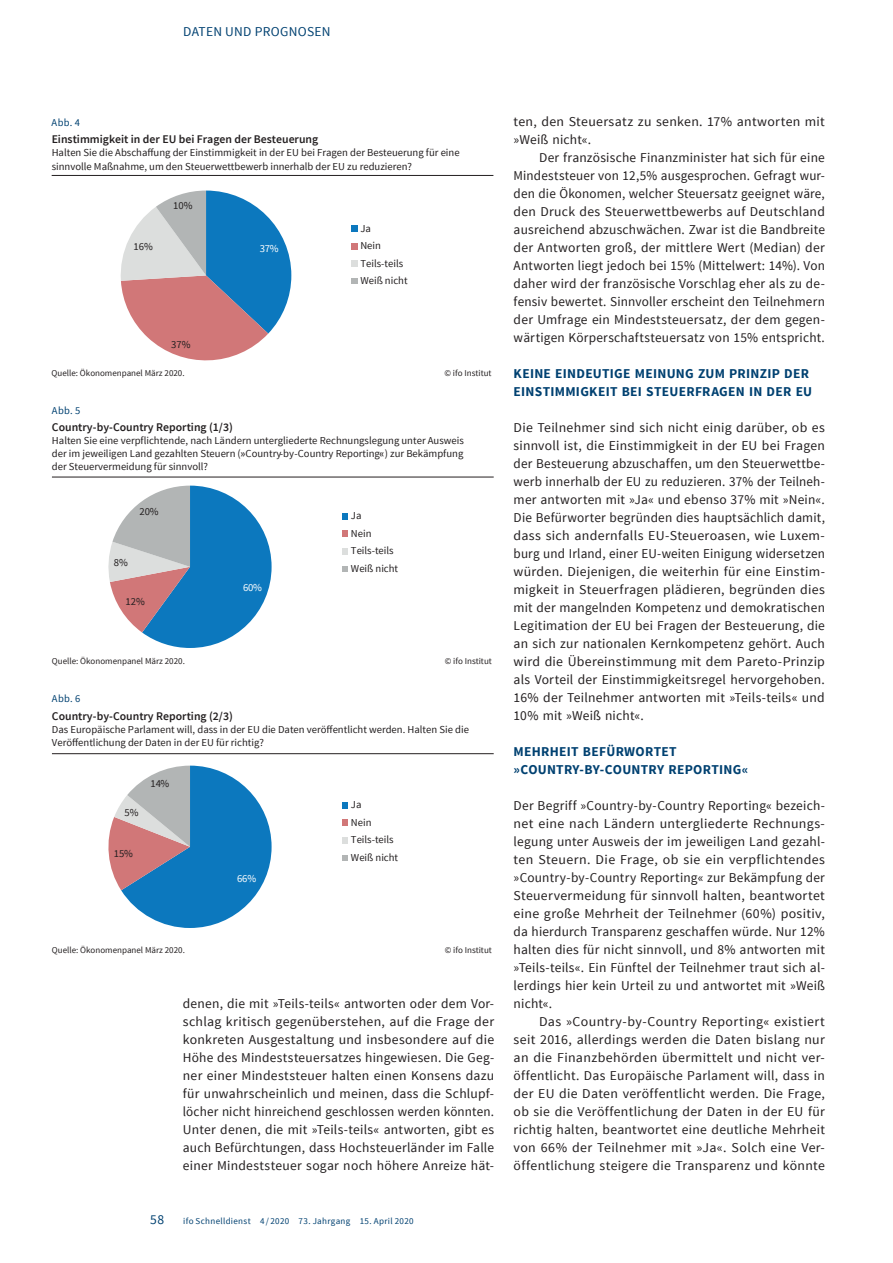
<style>
.page{position:relative;width:893px;height:1263px;background:#fff}
.page>*{position:absolute;margin:0;border:0;box-sizing:border-box;transform-origin:0 0}
.t1{font:13.5px/18px "Source Sans Pro";letter-spacing:.02em;color:#231f20;text-align:justify}
.t2{font:700 13.5px/18px "Source Sans Pro";letter-spacing:.02em;color:#004171}
.t3{font:13.5px "Source Sans Pro";letter-spacing:.02em;color:#004171}
.t4{font:600 11.7px "Source Sans Pro";color:#231f20}
.t5{font:10.65px/17.4px "Source Sans Pro";color:#231f20}
.t6{font:10.65px "Source Sans Pro";color:#fff}
.t7{font:10.5px "Source Sans Pro";letter-spacing:.03em;color:#004171}
.t8{font:9px "Source Sans Pro";color:#231f20}
.t9{font:9px "Source Sans Pro";letter-spacing:.035em;color:#004171}
.s1{font-family:"Calibri"}
</style>
<div class="page">
<svg style="left:120px;top:191px;width:171px;height:170px"></svg>
<svg style="left:352px;top:226px;width:6px;height:6px"></svg>
<svg style="left:352px;top:243px;width:6px;height:6px"></svg>
<div style="left:352px;top:260px;width:6px;height:7px;background:#dcdedd"></div>
<svg style="left:352px;top:278px;width:6px;height:6px"></svg>
<hr style="left:52px;top:175px;width:441px;height:1px;background:#231f20">
<svg style="left:108px;top:486px;width:164px;height:162px"></svg>
<svg style="left:342px;top:513px;width:6px;height:6px"></svg>
<svg style="left:342px;top:531px;width:6px;height:6px"></svg>
<svg style="left:342px;top:548px;width:6px;height:6px"></svg>
<svg style="left:342px;top:566px;width:6px;height:5px"></svg>
<hr style="left:52px;top:477px;width:442px;height:1px;background:#231f20">
<svg style="left:108px;top:766px;width:164px;height:162px"></svg>
<svg style="left:342px;top:802px;width:6px;height:6px"></svg>
<svg style="left:342px;top:820px;width:6px;height:6px"></svg>
<svg style="left:342px;top:837px;width:6px;height:6px"></svg>
<svg style="left:342px;top:855px;width:6px;height:5px"></svg>
<hr style="left:52px;top:753px;width:442px;height:1px;background:#231f20">
<p class="t3" style="left:183px;top:23px;width:149px">DATEN UND PROGNOSEN</p>
<p class="t7" style="left:52px;top:116px;width:30px">Abb. 4</p>
<p class="t4" style="left:52px;top:132px;width:268px">Einstimmigkeit in der EU bei Fragen der Besteuerung</p>
<p class="t5" style="left:52px;top:146px;width:409px;line-height:13.4px">Halten Sie die Abschaffung der Einstimmigkeit in der EU bei Fragen der Besteuerung für eine sinnvolle Maßnahme, um den Steuerwettbewerb innerhalb der EU zu reduzieren?</p>
<p class="t5" style="left:134px;top:238px;width:21px">16%</p>
<p class="t5" style="left:173px;top:197px;width:21px">10%</p>
<p class="t5" style="left:171px;top:336px;width:21px">37%</p>
<p class="t6" style="left:260px;top:241px;width:20px">37%</p>
<p class="t5" style="left:360px;top:219px;width:49px">Ja<br>Nein<br>Teils-teils<br>Weiß nicht</p>
<p class="t8" style="left:52px;top:368px;width:134px">Quelle: Ökonomenpanel März 2020.</p>
<p class="t8" style="left:444px;top:368px;width:49px">© ifo Institut</p>
<p class="t7" style="left:52px;top:404px;width:30px">Abb. 5</p>
<p class="t4" style="left:52px;top:419px;width:182px">Country-by-Country Reporting (1/3)</p>
<p class="t5" style="left:52px;top:434px;width:413px;line-height:13.2px;text-align:justify">Halten Sie eine verpflichtende, nach Ländern untergliederte Rechnungslegung unter Ausweis der im jeweiligen Land gezahlten Steuern (<span class="s1">»</span>Country-by-Country Reporting<span class="s1">«</span>) zur Bekämpfung der Steuervermeidung für sinnvoll?</p>
<p class="t5" style="left:140px;top:503px;width:20px">20%</p>
<p class="t5" style="left:114px;top:554px;width:16px">8%</p>
<p class="t5" style="left:126px;top:593px;width:21px">12%</p>
<p class="t6" style="left:243px;top:580px;width:20px">60%</p>
<p class="t5" style="left:351px;top:507px;width:49px">Ja<br>Nein<br>Teils-teils<br>Weiß nicht</p>
<p class="t8" style="left:52px;top:655px;width:134px">Quelle: Ökonomenpanel März 2020.</p>
<p class="t8" style="left:445px;top:655px;width:49px">© ifo Institut</p>
<p class="t7" style="left:52px;top:692px;width:30px">Abb. 6</p>
<p class="t4" style="left:52px;top:708px;width:182px">Country-by-Country Reporting (2/3)</p>
<p class="t5" style="left:52px;top:723px;width:418px;line-height:13.4px">Das Europäische Parlament will, dass in der EU die Daten veröffentlicht werden. Halten Sie die<br>Veröffentlichung der Daten in der EU für richtig?</p>
<p class="t5" style="left:125px;top:804px;width:16px">5%</p>
<p class="t5" style="left:150px;top:775px;width:20px">14%</p>
<p class="t5" style="left:114px;top:844px;width:21px">15%</p>
<p class="t6" style="left:237px;top:871px;width:20px">66%</p>
<p class="t5" style="left:351px;top:796px;width:49px">Ja<br>Nein<br>Teils-teils<br>Weiß nicht</p>
<p class="t8" style="left:52px;top:944px;width:134px">Quelle: Ökonomenpanel März 2020.</p>
<p class="t8" style="left:445px;top:944px;width:49px">© ifo Institut</p>
<p class="t1" style="left:183px;top:995px;width:313px">denen, die mit »Teils-teils« antworten oder dem Vor&shy;schlag kritisch gegenüberstehen, auf die Frage der konkreten Ausgestaltung und insbesondere auf die Höhe des Mindeststeuersatzes hingewiesen. Die Geg&shy;ner einer Mindeststeuer halten einen Konsens dazu für unwahrscheinlich und meinen, dass die Schlupf&shy;löcher nicht hinreichend geschlossen werden könnten.<br>Unter denen, die mit »Teils-teils« antworten, gibt es auch Befürchtungen, dass Hochsteuerländer im Falle einer Mindeststeuer sogar noch höhere Anreize hät-</p>
<p class="t3" style="left:150px;top:1211px;width:15px">58</p>
<p class="t9" style="left:183px;top:1215px;width:232px">ifo Schnelldienst 4 / 2020 73. Jahrgang 15. April 2020</p>
<p class="t1" style="left:514px;top:113px;width:313px">ten, den Steuersatz zu senken. 17% antworten mit »Weiß nicht«.</p>
<p class="t1" style="left:514px;top:149px;width:313px;text-indent:26px">Der französische Finanzminister hat sich für eine Mindeststeuer von 12,5% ausgesprochen. Gefragt wur&shy;den die Ökonomen, welcher Steuersatz geeignet wäre, den Druck des Steuerwettbewerbs auf Deutschland ausreichend abzuschwächen. Zwar ist die Bandbreite der Antworten groß, der mittlere Wert (Median) der Antworten liegt jedoch bei 15% (Mittelwert: 14%). Von daher wird der französische Vorschlag eher als zu de&shy;fensiv bewertet. Sinnvoller erscheint den Teilnehmern der Umfrage ein Mindeststeuersatz, der dem gegen&shy;wärtigen Körperschaftsteuersatz von 15% entspricht.</p>
<p class="t2" style="left:514px;top:365px;width:300px">KEINE EINDEUTIGE MEINUNG ZUM PRINZIP DER<br>EINSTIMMIGKEIT BEI STEUERFRAGEN IN DER EU</p>
<p class="t1" style="left:514px;top:419px;width:313px">Die Teilnehmer sind sich nicht einig darüber, ob es sinnvoll ist, die Einstimmigkeit in der EU bei Fragen der Besteuerung abzuschaffen, um den Steuerwettbe&shy;werb innerhalb der EU zu reduzieren. 37% der Teilneh&shy;mer antworten mit »Ja« und ebenso 37% mit »Nein«.<br>Die Befürworter begründen dies hauptsächlich damit, dass sich andernfalls EU-Steueroasen, wie Luxem&shy;burg und Irland, einer EU-weiten Einigung widersetzen würden. Diejenigen, die weiterhin für eine Einstim&shy;migkeit in Steuerfragen plädieren, begründen dies mit der mangelnden Kompetenz und demokratischen Legitimation der EU bei Fragen der Besteuerung, die an sich zur nationalen Kernkompetenz gehört. Auch wird die Übereinstimmung mit dem Pareto-Prinzip als Vorteil der Einstimmigkeitsregel hervorgehoben.<br>16% der Teilnehmer antworten mit »Teils-teils« und 10% mit »Weiß nicht«.</p>
<p class="t2" style="left:514px;top:743px;width:236px">MEHRHEIT BEFÜRWORTET »COUNTRY-BY-COUNTRY REPORTING«</p>
<p class="t1" style="left:514px;top:797px;width:313px">Der Begriff »Country-by-Country Reporting« bezeich&shy;net eine nach Ländern untergliederte Rechnungs&shy;legung unter Ausweis der im jeweiligen Land gezahl&shy;ten Steuern. Die Frage, ob sie ein verpflichtendes »Country-by-Country Reporting« zur Bekämpfung der Steuervermeidung für sinnvoll halten, beantwortet eine große Mehrheit der Teilnehmer (60%) positiv, da hierdurch Transparenz geschaffen würde. Nur 12% halten dies für nicht sinnvoll, und 8% antworten mit »Teils-teils«. Ein Fünftel der Teilnehmer traut sich al&shy;lerdings hier kein Urteil zu und antwortet mit »Weiß nicht«.</p>
<p class="t1" style="left:514px;top:1013px;width:313px;text-indent:26px">Das »Country-by-Country Reporting« existiert seit 2016, allerdings werden die Daten bislang nur an die Finanzbehörden übermittelt und nicht ver&shy;öffentlicht. Das Europäische Parlament will, dass in der EU die Daten veröffentlicht werden. Die Frage, ob sie die Veröffentlichung der Daten in der EU für richtig halten, beantwortet eine deutliche Mehrheit von 66% der Teilnehmer mit »Ja«. Solch eine Ver&shy;öffentlichung steigere die Transparenz und könnte</p>
</div>
